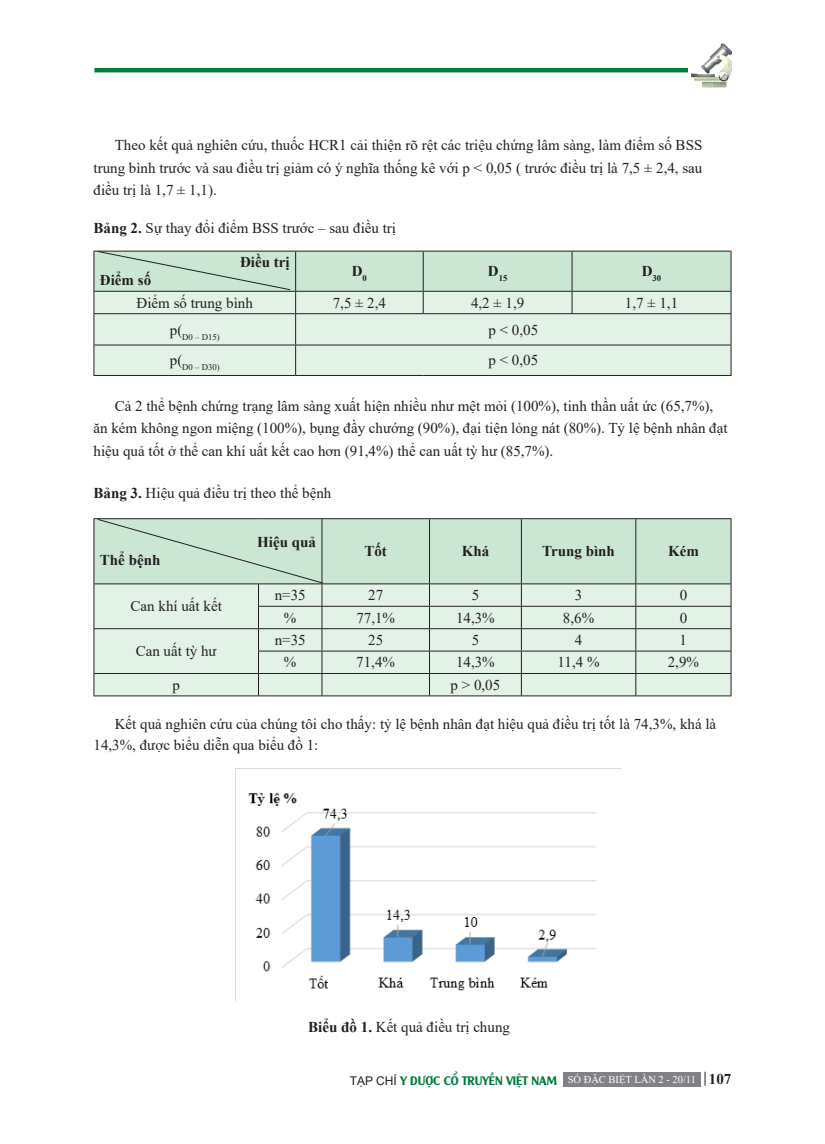
<style>
.page{position:relative;width:825px;height:1144px;background:#fff}
.page>*{position:absolute;margin:0;border:0;box-sizing:border-box;transform-origin:0 0}
.t1{font:15px/22.5px "Times New Roman";color:#231f20}
.t2{font:700 15px "Times New Roman";color:#231f20}
.t3{font:12px "UTM Alexander";color:#007e3d}
.t4{font:8.7px "Times New Roman";color:#231f20}
.t5{font:700 8.7px "Times New Roman";color:#231f20}
.s1{font-weight:700}
.s2{font-family:"Arial";color:#231f20}
.s3{font-family:"Times New Roman";font-size:10.5px;color:#fff}
.s4{font-family:"Times New Roman";font-weight:700;font-size:15px;color:#231f20}
</style>
<div class="page">
<hr style="left:94px;top:68px;width:594px;height:4px;background:#007e3d">
<img style="left:690px;top:43px;width:41px;height:44px">
<svg style="left:705px;top:1072px;width:1px;height:14px"></svg>
<div style="left:563px;top:1072px;width:138px;height:14px;background:#808285"></div>
<div style="left:95px;top:314px;width:636px;height:61px;background:#e3f2e7"></div>
<hr style="left:94px;top:313px;width:202px;height:1px;background:#231f20">
<hr style="left:94px;top:314px;width:1px;height:31px;background:#231f20">
<hr style="left:296px;top:313px;width:127px;height:1px;background:#231f20">
<hr style="left:295px;top:314px;width:1px;height:31px;background:#231f20">
<hr style="left:423px;top:313px;width:149px;height:1px;background:#231f20">
<hr style="left:572px;top:313px;width:159px;height:1px;background:#231f20">
<hr style="left:731px;top:314px;width:1px;height:31px;background:#231f20">
<hr style="left:94px;top:345px;width:202px;height:1px;background:#231f20">
<hr style="left:94px;top:345px;width:1px;height:30px;background:#231f20">
<hr style="left:296px;top:345px;width:127px;height:1px;background:#231f20">
<hr style="left:295px;top:345px;width:1px;height:30px;background:#231f20">
<hr style="left:423px;top:345px;width:149px;height:1px;background:#231f20">
<hr style="left:572px;top:345px;width:159px;height:1px;background:#231f20">
<hr style="left:731px;top:345px;width:1px;height:30px;background:#231f20">
<hr style="left:94px;top:375px;width:202px;height:1px;background:#231f20">
<hr style="left:296px;top:375px;width:127px;height:1px;background:#231f20">
<hr style="left:423px;top:375px;width:149px;height:1px;background:#231f20">
<hr style="left:572px;top:375px;width:159px;height:1px;background:#231f20">
<svg style="left:94px;top:251px;width:638px;height:62px;background:#cce2d3"></svg>
<div style="left:324px;top:519px;width:407px;height:64px;background:#cbe6d3"></div>
<div style="left:324px;top:584px;width:407px;height:111px;background:#e3f2e7"></div>
<hr style="left:322px;top:518px;width:107px;height:1px;background:#231f20">
<hr style="left:429px;top:518px;width:92px;height:1px;background:#231f20">
<hr style="left:429px;top:519px;width:1px;height:64px;background:#231f20">
<hr style="left:521px;top:518px;width:115px;height:1px;background:#231f20">
<hr style="left:521px;top:519px;width:1px;height:64px;background:#231f20">
<hr style="left:636px;top:518px;width:95px;height:1px;background:#231f20">
<hr style="left:635px;top:519px;width:1px;height:64px;background:#231f20">
<hr style="left:731px;top:519px;width:1px;height:64px;background:#231f20">
<hr style="left:322px;top:583px;width:107px;height:1px;background:#231f20">
<hr style="left:429px;top:583px;width:92px;height:1px;background:#231f20">
<hr style="left:521px;top:583px;width:115px;height:1px;background:#231f20">
<hr style="left:636px;top:583px;width:95px;height:1px;background:#231f20">
<hr style="left:322px;top:606px;width:107px;height:1px;background:#231f20">
<hr style="left:429px;top:606px;width:92px;height:1px;background:#231f20">
<hr style="left:521px;top:606px;width:115px;height:1px;background:#231f20">
<hr style="left:636px;top:606px;width:95px;height:1px;background:#231f20">
<hr style="left:322px;top:628px;width:107px;height:1px;background:#231f20">
<hr style="left:429px;top:628px;width:92px;height:1px;background:#231f20">
<hr style="left:521px;top:628px;width:115px;height:1px;background:#231f20">
<hr style="left:636px;top:628px;width:95px;height:1px;background:#231f20">
<hr style="left:322px;top:651px;width:107px;height:1px;background:#231f20">
<hr style="left:429px;top:651px;width:92px;height:1px;background:#231f20">
<hr style="left:521px;top:651px;width:115px;height:1px;background:#231f20">
<hr style="left:636px;top:651px;width:95px;height:1px;background:#231f20">
<hr style="left:322px;top:673px;width:107px;height:1px;background:#231f20">
<hr style="left:429px;top:673px;width:92px;height:1px;background:#231f20">
<svg style="left:429px;top:584px;width:1px;height:111px"></svg>
<hr style="left:521px;top:673px;width:115px;height:1px;background:#231f20">
<svg style="left:521px;top:584px;width:1px;height:111px"></svg>
<hr style="left:636px;top:673px;width:95px;height:1px;background:#231f20">
<svg style="left:635px;top:584px;width:1px;height:111px"></svg>
<svg style="left:731px;top:584px;width:1px;height:111px"></svg>
<hr style="left:94px;top:695px;width:164px;height:1px;background:#231f20">
<hr style="left:258px;top:695px;width:64px;height:1px;background:#231f20">
<hr style="left:322px;top:695px;width:107px;height:1px;background:#231f20">
<hr style="left:429px;top:695px;width:92px;height:1px;background:#231f20">
<hr style="left:521px;top:695px;width:115px;height:1px;background:#231f20">
<hr style="left:636px;top:695px;width:95px;height:1px;background:#231f20">
<svg style="left:94px;top:518px;width:230px;height:177px;background:#d1e3d6"></svg>
<img style="left:235px;top:768px;width:386px;height:232px">
<p class="t1" style="left:94px;top:133px;width:610px;text-align:justify;text-indent:21px">Theo kết quả nghiên cứu, thuốc HCR1 cải thiện rõ rệt các triệu chứng lâm sàng, làm điểm số BSS trung bình trước và sau điều trị giảm có ý nghĩa thống kê với p &lt; 0,05 ( trước điều trị là 7,5 ± 2,4, sau điều trị là 1,7 ± 1,1).</p>
<p class="t1" style="left:94px;top:216px;width:304px"><span class="s1">Bảng 2.</span> Sự thay đổi điểm BSS trước – sau điều trị</p>
<p class="t2" style="left:240px;top:251px;width:51px">Điều trị</p>
<p class="t2" style="left:100px;top:269px;width:53px">Điểm số</p>
<p class="t2" style="left:352px;top:260px;width:17px">D<sub>0</sub></p>
<p class="t5" style="left:488px;top:272px;width:21px"><sup>D</sup>15</p>
<p class="t5" style="left:642px;top:272px;width:21px"><sup>D</sup>30</p>
<p class="t1" style="left:137px;top:291px;width:118px">Điểm số trung bình</p>
<p class="t1" style="left:333px;top:291px;width:55px">7,5 ± 2,4</p>
<p class="t1" style="left:471px;top:291px;width:55px">4,2 ± 1,9</p>
<p class="t1" style="left:625px;top:291px;width:55px">1,7 ± 1,1</p>
<p class="t4" style="left:170px;top:330px;width:51px"><sup>p(</sup>D0 – D15)</p>
<p class="t1" style="left:488px;top:318px;width:51px">p &lt; 0,05</p>
<p class="t4" style="left:170px;top:361px;width:51px"><sup>p(</sup>D0 – D30)</p>
<p class="t1" style="left:488px;top:349px;width:51px">p &lt; 0,05</p>
<p class="t1" style="left:94px;top:394px;width:635px;text-indent:21px">Cả 2 thể bệnh chứng trạng lâm sàng xuất hiện nhiều như mệt mỏi (100%), tinh thần uất ức (65,7%), ăn kém không ngon miệng (100%), bụng đầy chướng (90%), đại tiện lỏng nát (80%). Tỷ lệ bệnh nhân đạt hiệu quả tốt ở thể can khí uất kết cao hơn (91,4%) thể can uất tỳ hư (85,7%).</p>
<p class="t1" style="left:94px;top:481px;width:239px"><span class="s1">Bảng 3.</span> Hiệu quả điều trị theo thể bệnh</p>
<p class="t2" style="left:257px;top:531px;width:60px">Hiệu quả</p>
<p class="t2" style="left:100px;top:549px;width:62px">Thể bệnh</p>
<p class="t2" style="left:364px;top:540px;width:24px">Tốt</p>
<p class="t2" style="left:462px;top:540px;width:29px">Khá</p>
<p class="t2" style="left:542px;top:540px;width:74px">Trung bình</p>
<p class="t2" style="left:668px;top:540px;width:32px">Kém</p>
<p class="t1" style="left:131px;top:595px;width:93px">Can khí uất kết</p>
<p class="t1" style="left:136px;top:639px;width:83px">Can uất tỳ hư</p>
<p class="t1" style="left:275px;top:583px;width:32px">n=35</p>
<p class="t1" style="left:368px;top:583px;width:16px">27</p>
<p class="t1" style="left:472px;top:583px;width:9px">5</p>
<p class="t1" style="left:575px;top:583px;width:9px">3</p>
<p class="t1" style="left:680px;top:583px;width:9px">0</p>
<p class="t1" style="left:284px;top:606px;width:14px">%</p>
<p class="t1" style="left:356px;top:606px;width:40px">77,1%</p>
<p class="t1" style="left:456px;top:606px;width:40px">14,3%</p>
<p class="t1" style="left:563px;top:606px;width:33px">8,6%</p>
<p class="t1" style="left:680px;top:606px;width:9px">0</p>
<p class="t1" style="left:275px;top:628px;width:32px">n=35</p>
<p class="t1" style="left:368px;top:628px;width:16px">25</p>
<p class="t1" style="left:472px;top:628px;width:9px">5</p>
<p class="t1" style="left:575px;top:628px;width:9px">4</p>
<p class="t1" style="left:680px;top:628px;width:9px">1</p>
<p class="t1" style="left:284px;top:651px;width:14px">%</p>
<p class="t1" style="left:356px;top:651px;width:40px">71,4%</p>
<p class="t1" style="left:456px;top:651px;width:40px">14,3%</p>
<p class="t1" style="left:558px;top:651px;width:43px">11,4 %</p>
<p class="t1" style="left:668px;top:651px;width:33px">2,9%</p>
<p class="t1" style="left:172px;top:673px;width:9px">p</p>
<p class="t1" style="left:450px;top:673px;width:51px">p &gt; 0,05</p>
<p class="t1" style="left:94px;top:712px;width:624px;line-height:21px;text-indent:21px">Kết quả nghiên cứu của chúng tôi cho thấy: tỷ lệ bệnh nhân đạt hiệu quả điều trị tốt là 74,3%, khá là<br>14,3%, được biểu diễn qua biểu đồ 1:</p>
<p class="t1" style="left:308px;top:1015px;width:203px"><span class="s1">Biểu đồ 1.</span> Kết quả điều trị chung</p>
<p class="t3" style="left:350px;top:1071px;width:383px"><span class="s2">TẠP CHÍ</span> Y DƯỢC CỔ TRUYỀN VIỆT NAM <span class="s3">SỐ ĐẶC BIỆT LẦN 2 - 20/11</span> <span class="s4">107</span></p>
</div>
